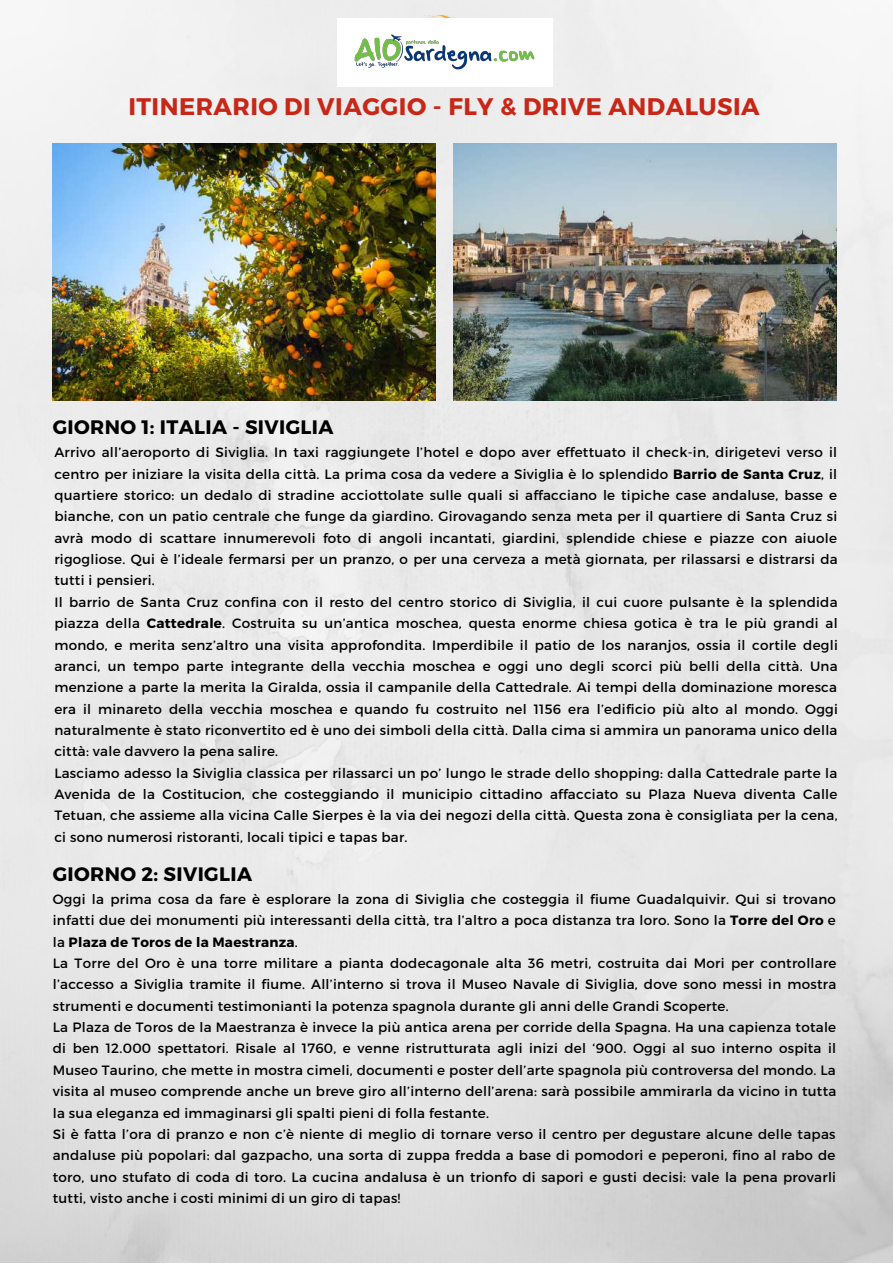
<style>
.page{position:relative;width:893px;height:1264px;background:#fff}
.page>*{position:absolute;margin:0;border:0;box-sizing:border-box;transform-origin:0 0}
.t1{font:700 24px "Montserrat";letter-spacing:.02em;color:#c82717}
.t2{font:700 19.5px "Montserrat";letter-spacing:.02em;color:#000}
.t3{font:13.5px/21.3px "Montserrat";letter-spacing:.02em;color:#000}
.s1{font-weight:700}
</style>
<div class="page">
<img style="left:0;top:0;width:892px;height:1262px">
<img style="left:53px;top:144px;width:382px;height:256px">
<img style="left:453px;top:144px;width:383px;height:256px">
<img style="left:370px;top:16px;width:152px;height:2px">
<div style="left:337px;top:18px;width:216px;height:69px;background:#fff"></div>
<img style="left:354px;top:34px;width:181px;height:36px">
<h1 class="t1" style="left:128px;top:91px;width:633px">ITINERARIO DI VIAGGIO - FLY &amp; DRIVE ANDALUSIA</h1>
<h2 class="t2" style="left:53px;top:414px;width:282px">GIORNO 1: ITALIA - SIVIGLIA</h2>
<p class="t3" style="left:54px;top:441px;width:785px">Arrivo all’aeroporto di Siviglia. In taxi raggiungete l’hotel e dopo aver effettuato il check-in, dirigetevi verso il centro per iniziare la visita della città. La prima cosa da vedere a Siviglia è lo splendido <span class="s1">Barrio de Santa Cruz</span>, il quartiere storico: un dedalo di stradine acciottolate sulle quali si affacciano le tipiche case andaluse, basse e bianche, con un patio centrale che funge da giardino. Girovagando senza meta per il quartiere di Santa Cruz si avrà modo di scattare innumerevoli foto di angoli incantati, giardini, splendide chiese e piazze con aiuole rigogliose. Qui è l’ideale fermarsi per un pranzo, o per una cerveza a metà giornata, per rilassarsi e distrarsi da tutti i pensieri.<br>Il barrio de Santa Cruz confina con il resto del centro storico di Siviglia, il cui cuore pulsante è la splendida piazza della <span class="s1">Cattedrale</span>. Costruita su un’antica moschea, questa enorme chiesa gotica è tra le più grandi al mondo, e merita senz’altro una visita approfondita. Imperdibile il patio de los naranjos, ossia il cortile degli aranci, un tempo parte integrante della vecchia moschea e oggi uno degli scorci più belli della città. Una menzione a parte la merita la Giralda, ossia il campanile della Cattedrale. Ai tempi della dominazione moresca era il minareto della vecchia moschea e quando fu costruito nel 1156 era l’edificio più alto al mondo. Oggi naturalmente è stato riconvertito ed è uno dei simboli della città. Dalla cima si ammira un panorama unico della città: vale davvero la pena salire.<br>Lasciamo adesso la Siviglia classica per rilassarci un po’ lungo le strade dello shopping: dalla Cattedrale parte la Avenida de la Costitucion, che costeggiando il municipio cittadino affacciato su Plaza Nueva diventa Calle Tetuan, che assieme alla vicina Calle Sierpes è la via dei negozi della città. Questa zona è consigliata per la cena, ci sono numerosi ristoranti, locali tipici e tapas bar.</p>
<h2 class="t2" style="left:53px;top:861px;width:201px">GIORNO 2: SIVIGLIA</h2>
<p class="t3" style="left:53px;top:887px;width:785px">Oggi la prima cosa da fare è esplorare la zona di Siviglia che costeggia il fiume Guadalquivir. Qui si trovano infatti due dei monumenti più interessanti della città, tra l’altro a poca distanza tra loro. Sono la <span class="s1">Torre del Oro</span> e la <span class="s1">Plaza de Toros de la Maestranza</span>.<br>La Torre del Oro è una torre militare a pianta dodecagonale alta 36 metri, costruita dai Mori per controllare l’accesso a Siviglia tramite il fiume. All’interno si trova il Museo Navale di Siviglia, dove sono messi in mostra strumenti e documenti testimonianti la potenza spagnola durante gli anni delle Grandi Scoperte.<br>La Plaza de Toros de la Maestranza è invece la più antica arena per corride della Spagna. Ha una capienza totale di ben 12.000 spettatori. Risale al 1760, e venne ristrutturata agli inizi del ‘900. Oggi al suo interno ospita il Museo Taurino, che mette in mostra cimeli, documenti e poster dell’arte spagnola più controversa del mondo. La visita al museo comprende anche un breve giro all’interno dell’arena: sarà possibile ammirarla da vicino in tutta la sua eleganza ed immaginarsi gli spalti pieni di folla festante.<br>Si è fatta l’ora di pranzo e non c’è niente di meglio di tornare verso il centro per degustare alcune delle tapas andaluse più popolari: dal gazpacho, una sorta di zuppa fredda a base di pomodori e peperoni, fino al rabo de toro, uno stufato di coda di toro. La cucina andalusa è un trionfo di sapori e gusti decisi: vale la pena provarli tutti, visto anche i costi minimi di un giro di tapas!</p>
</div>
